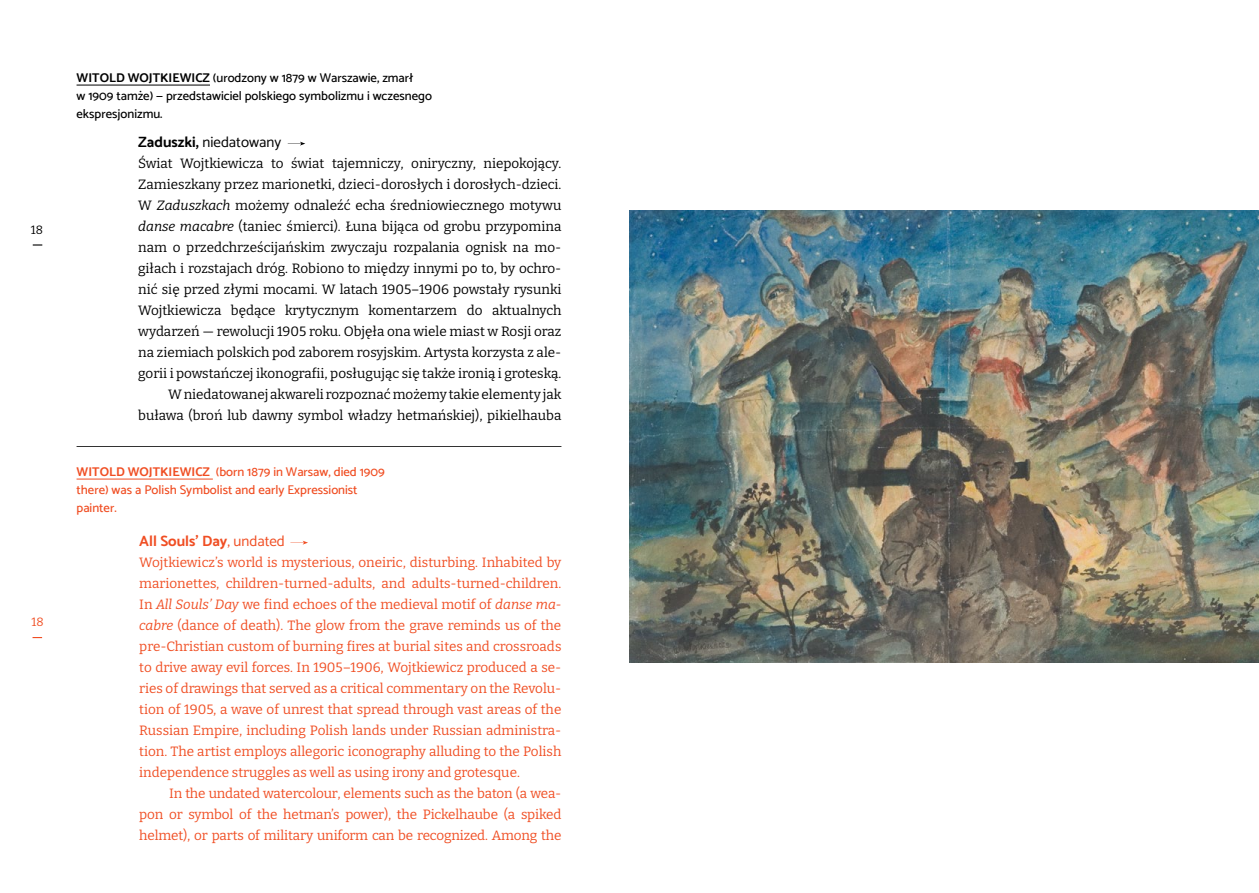
<style>
.page{position:relative;width:1259px;height:893px;background:#fff}
.page>*{position:absolute;margin:0;border:0;box-sizing:border-box;transform-origin:0 0}
.t1{font:15px "Catamaran";color:#000}
.t2{font:700 15px "Catamaran";color:#f04e23}
.t3{font:13.5px/21px "Bitter";letter-spacing:-.01em;color:#f04e23;text-align:justify}
.t4{font:13.5px/21px "Bitter";color:#000;text-align:right}
.t5{font:500 12.75px/18px "Catamaran";color:#000}
.t6{font:500 12.75px/18px "Catamaran";color:#f04e23}
.t7{font:12px "Bitter";color:#f04e23}
.t8{font:12px "Bitter";color:#000}
.s1{font-weight:700}
.s2{font-style:italic}
.s3{font-weight:400}
</style>
<div class="page">
<svg style="left:33px;top:244px;width:9px;height:2px"></svg>
<hr style="left:77px;top:446px;width:484px;height:1px;background:#000">
<img style="left:629px;top:210px;width:630px;height:452px">
<hr style="left:77px;top:85px;width:133px;height:1px;background:#000">
<hr style="left:77px;top:479px;width:136px;height:1px;background:#f04e23">
<svg style="left:288px;top:142px;width:17px;height:4px"></svg>
<svg style="left:290px;top:541px;width:18px;height:4px"></svg>
<p class="t8" style="left:31px;top:222px;width:14px">18</p>
<p class="t7" style="left:32px;top:614px;width:14px">18</p>
<p class="t5" style="left:77px;top:68px;width:357px"><span class="s1">WITOLD WOJTKIEWICZ</span> (urodzony w 1879 w Warszawie, zmarł<br>w 1909 tamże) — przedstawiciel polskiego symbolizmu i wczesnego ekspresjonizmu.</p>
<p class="t1" style="left:138px;top:131px;width:145px"><span class="s1">ZADUSZKI,</span> niedatowany</p>
<p class="t4" style="left:138px;top:152px;width:425px">Świat Wojtkiewicza to świat tajemniczy, oniryczny, niepokojący.<br>Zamieszkany przez marionetki, dzieci-dorosłych i dorosłych-dzieci.<br>W <span class="s2">Zaduszkach</span> możemy odnaleźć echa średniowiecznego motywu <span class="s2">danse macabre</span> (taniec śmierci). Łuna bijąca od grobu przypomina nam o przedchrześcijańskim zwyczaju rozpalania ognisk na mo&shy;giłach i rozstajach dróg. Robiono to między innymi po to, by ochro&shy;nić się przed złymi mocami. W latach 1905–1906 powstały rysunki Wojtkiewicza będące krytycznym komentarzem do aktualnych wydarzeń — rewolucji 1905 roku. Objęła ona wiele miast w Rosji oraz na ziemiach polskich pod zaborem rosyjskim. Artysta korzysta z ale&shy;gorii i powstańczej ikonografii, posługując się także ironią i groteską.<br>W niedatowanej akwareli rozpoznać możemy takie elementy jak buława (broń lub dawny symbol władzy hetmańskiej), pikielhauba</p>
<p class="t6" style="left:77px;top:462px;width:310px"><span class="s1">WITOLD WOJTKIEWICZ</span> (born 1879 in Warsaw, died 1909 there) was a Polish Symbolist and early Expressionist painter.</p>
<p class="t2" style="left:139px;top:530px;width:147px">ALL SOULS’ DAY<span class="s3">, undated</span></p>
<p class="t3" style="left:139px;top:551px;width:424px">Wojtkiewicz’s world is mysterious, oneiric, disturbing. Inhabited by marionettes, children-turned-adults, and adults-turned-children.<br>In <span class="s2">All Souls’ Day</span> we find echoes of the medieval motif of <span class="s2">danse ma&shy;cabre</span> (dance of death). The glow from the grave reminds us of the pre-Christian custom of burning fires at burial sites and crossroads to drive away evil forces. In 1905–1906, Wojtkiewicz produced a se&shy;ries of drawings that served as a critical commentary on the Revolu&shy;tion of 1905, a wave of unrest that spread through vast areas of the Russian Empire, including Polish lands under Russian administra&shy;tion. The artist employs allegoric iconography alluding to the Polish independence struggles as well as using irony and grotesque.</p>
<p class="t3" style="left:139px;top:783px;width:424px;text-indent:30px">In the undated watercolour, elements such as the baton (a wea&shy;pon or symbol of the hetman’s power), the Pickelhaube (a spiked helmet), or parts of military uniform can be recognized. Among the</p>
</div>
